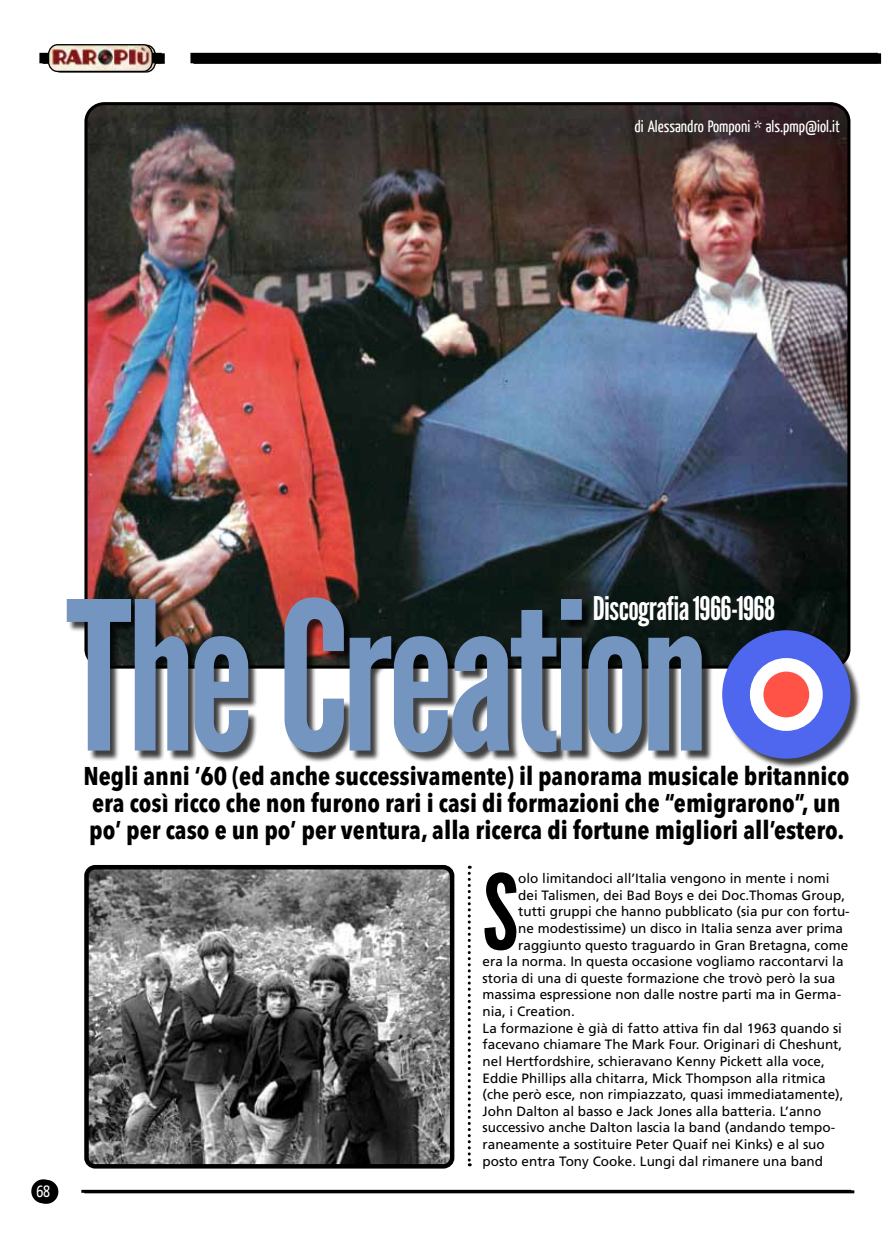
<style>
.page{position:relative;width:893px;height:1234px;background:#fff}
.page>*{position:absolute;margin:0;border:0;box-sizing:border-box;transform-origin:0 0}
.t1{font:205.95px "League Gothic";letter-spacing:-.03em;color:#7595c1}
.t2{font:103.8px "League Gothic";color:#000}
.t3{font:32.55px "League Gothic";letter-spacing:-.02em;color:#fff}
.t4{font:700 condensed 25.5px/27px "Avenir Next LT Pro";color:#000}
.t5{font:16.5px "Yanone Kaffeesatz";color:#fff}
.t6{font:13.5px "Frutiger";color:#000}
</style>
<div class="page">
<div style="left:194px;top:53px;width:687px;height:11px;background:#000"></div>
<div style="left:43px;top:53px;width:122px;height:11px;background:#000"></div>
<div style="left:34px;top:1179px;width:24px;height:24px;background:#000;border-radius:50%"></div>
<div style="left:51px;top:45px;width:105px;height:28px;border:1px solid #000;border-radius:9px"></div>
<div style="left:190px;top:53px;width:688px;height:10px;background:#000"></div>
<div style="left:39px;top:53px;width:123px;height:10px;background:#000"></div>
<hr style="left:81px;top:1189px;width:770px;height:3px;background:#000">
<div style="left:31px;top:1178px;width:24px;height:24px;background:#000;border-radius:50%"></div>
<img style="left:50px;top:45px;width:102px;height:26px">
<div style="left:48px;top:44px;width:105px;height:28px;border:1px solid #000;border-radius:9px"></div>
<svg style="left:468px;top:865px;width:3px;height:300px"></svg>
<img style="left:88px;top:106px;width:761px;height:558px">
<img style="left:89px;top:869px;width:360px;height:294px">
<div style="left:84px;top:864px;width:370px;height:304px;border:4px solid #000;border-radius:9px"></div>
<div style="left:69px;top:598px;width:644px;height:165px;background:#000;opacity:.75"></div>
<div style="left:723px;top:631px;width:138px;height:138px;background:#000;opacity:.75"></div>
<div style="left:722px;top:630px;width:128px;height:128px;background:#4e67ee;border-radius:50%"></div>
<svg style="left:757px;top:664px;width:59px;height:60px;background:#ff695f"></svg>
<div style="left:750px;top:658px;width:73px;height:72px;border:14px solid #fff;border-radius:50%"></div>
<p class="t5" style="left:635px;top:116px;width:207px">di Alessandro Pomponi * als.pmp@iol.it</p>
<p class="t5" style="left:36px;top:1180px;width:18px">6868</p>
<h3 class="t3" style="left:593px;top:589px;width:184px">Discografia 1966-1968</h3>
<h1 class="t1" style="left:66px;top:554px;width:645px">The Creation</h1>
<h3 class="t4" style="left:83px;top:762px;width:767px">Negli anni ‘60 (ed anche successivamente) il panorama musicale britannico era così ricco che non furono rari i casi di formazioni che “emigrarono”, un po’ per caso e un po’ per ventura, alla ricerca di fortune migliori all’estero.</h3>
<h2 class="t2" style="left:483px;top:850px;width:37px">S</h2>
<p class="t6" style="left:518px;top:870px;width:313px">olo limitandoci all’Italia vengono in mente i nomi</p>
<p class="t6" style="left:518px;top:886px;width:328px">dei Talismen, dei Bad Boys e dei Doc.Thomas Group,</p>
<p class="t6" style="left:518px;top:903px;width:333px">tutti gruppi che hanno pubblicato (sia pur con fortu-</p>
<p class="t6" style="left:518px;top:920px;width:326px">ne modestissime) un disco in Italia senza aver prima</p>
<p class="t6" style="left:518px;top:936px;width:332px">raggiunto questo traguardo in Gran Bretagna, come</p>
<p class="t6" style="left:483px;top:953px;width:362px">era la norma. In questa occasione vogliamo raccontarvi la</p>
<p class="t6" style="left:483px;top:969px;width:354px">storia di una di queste formazione che trovò però la sua</p>
<p class="t6" style="left:483px;top:986px;width:360px">massima espressione non dalle nostre parti ma in Germa-</p>
<p class="t6" style="left:483px;top:1003px;width:94px">nia, i Creation.</p>
<p class="t6" style="left:483px;top:1019px;width:361px">La formazione è già di fatto attiva fin dal 1963 quando si</p>
<p class="t6" style="left:483px;top:1036px;width:361px">facevano chiamare The Mark Four. Originari di Cheshunt,</p>
<p class="t6" style="left:483px;top:1052px;width:344px">nel Hertfordshire, schieravano Kenny Pickett alla voce,</p>
<p class="t6" style="left:483px;top:1069px;width:344px">Eddie Phillips alla chitarra, Mick Thompson alla ritmica</p>
<p class="t6" style="left:483px;top:1086px;width:362px">(che però esce, non rimpiazzato, quasi immediatamente),</p>
<p class="t6" style="left:483px;top:1102px;width:340px">John Dalton al basso e Jack Jones alla batteria. L’anno</p>
<p class="t6" style="left:483px;top:1119px;width:354px">successivo anche Dalton lascia la band (andando tempo-</p>
<p class="t6" style="left:483px;top:1135px;width:344px">raneamente a sostituire Peter Quaif nei Kinks) e al suo</p>
<p class="t6" style="left:483px;top:1152px;width:342px">posto entra Tony Cooke. Lungi dal rimanere una band</p>
</div>
